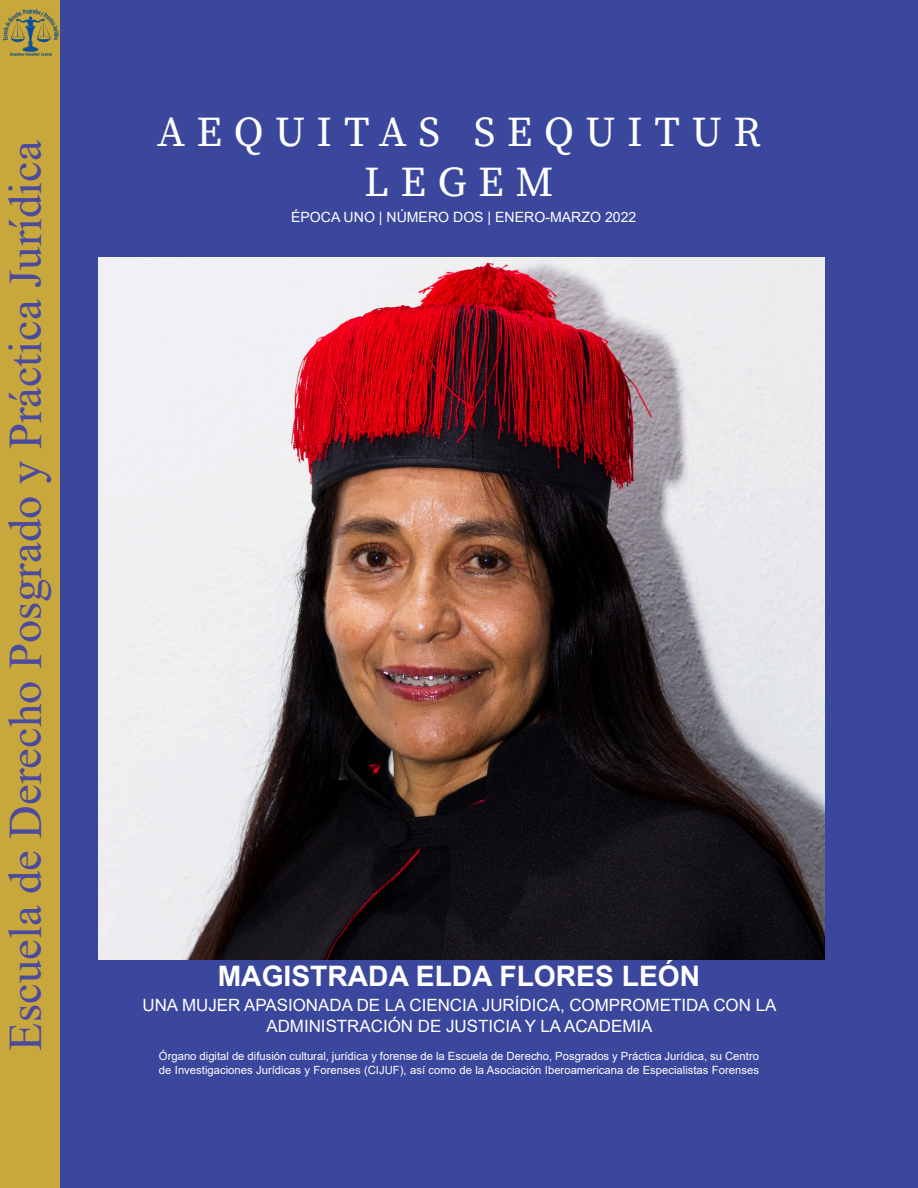
<style>
.page{position:relative;width:918px;height:1188px;background:#3b479d}
.page>*{position:absolute;margin:0;border:0;box-sizing:border-box;transform-origin:0 0}
.Title_Pull_Text{font:46.5px "Times New Roman";color:#4b4a9f}
.Main_Title_Header{font:42.3px/50.8px "Source Serif Variable";letter-spacing:.27em;color:#fff;text-align:center}
.Section_Header_-_14p{font:700 28.2px "Arial";color:#fff}
.Section_Body_Text{font:16.95px/20.2px "Arial";color:#fff;text-align:center}
.Title_Pull_Text-2{font:14.1px "Arial";color:#fff}
.Section_Body_Text-2{font:11.25px/13.5px "Arial";color:#fff}
</style>
<div class="page">
<img style="left:99px;top:258px;width:725px;height:701px">
<div style="left:0;top:0;width:60px;height:1188px;background:#c8a73c"></div>
<img style="left:3px;top:9px;width:55px;height:46px">
<p class="Title_Pull_Text" style="left:-7px;top:1051px;width:912px;rotate:-90deg">Escuela de Derecho Posgrado y Práctica Jurídica</p>
<p class="Main_Title_Header" style="left:157px;top:106px;width:605px">AEQUITAS SEQUITUR<br>LEGEM</p>
<p class="Title_Pull_Text-2" style="left:291px;top:207px;width:347px">ÉPOCA UNO | NÚMERO DOS | ENERO-MARZO 2022</p>
<p class="Section_Header_-_14p" style="left:218px;top:956px;width:484px">MAGISTRADA ELDA FLORES LEÓN</p>
<p class="Section_Body_Text" style="left:143px;top:995px;width:635px">UNA MUJER APASIONADA DE LA CIENCIA JURÍDICA, COMPROMETIDA CON LA<br>ADMINISTRACIÓN DE JUSTICIA Y LA ACADEMIA</p>
<p class="Section_Body_Text-2" style="left:159px;top:1049px;width:602px">Órgano digital de difusión cultural, jurídica y forense de la Escuela de Derecho, Posgrados y Práctica Jurídica, su Centro de Investigaciones Jurídicas y Forenses (CIJUF), así como de la Asociación Iberoamericana de Especialistas Forenses</p>
</div>
